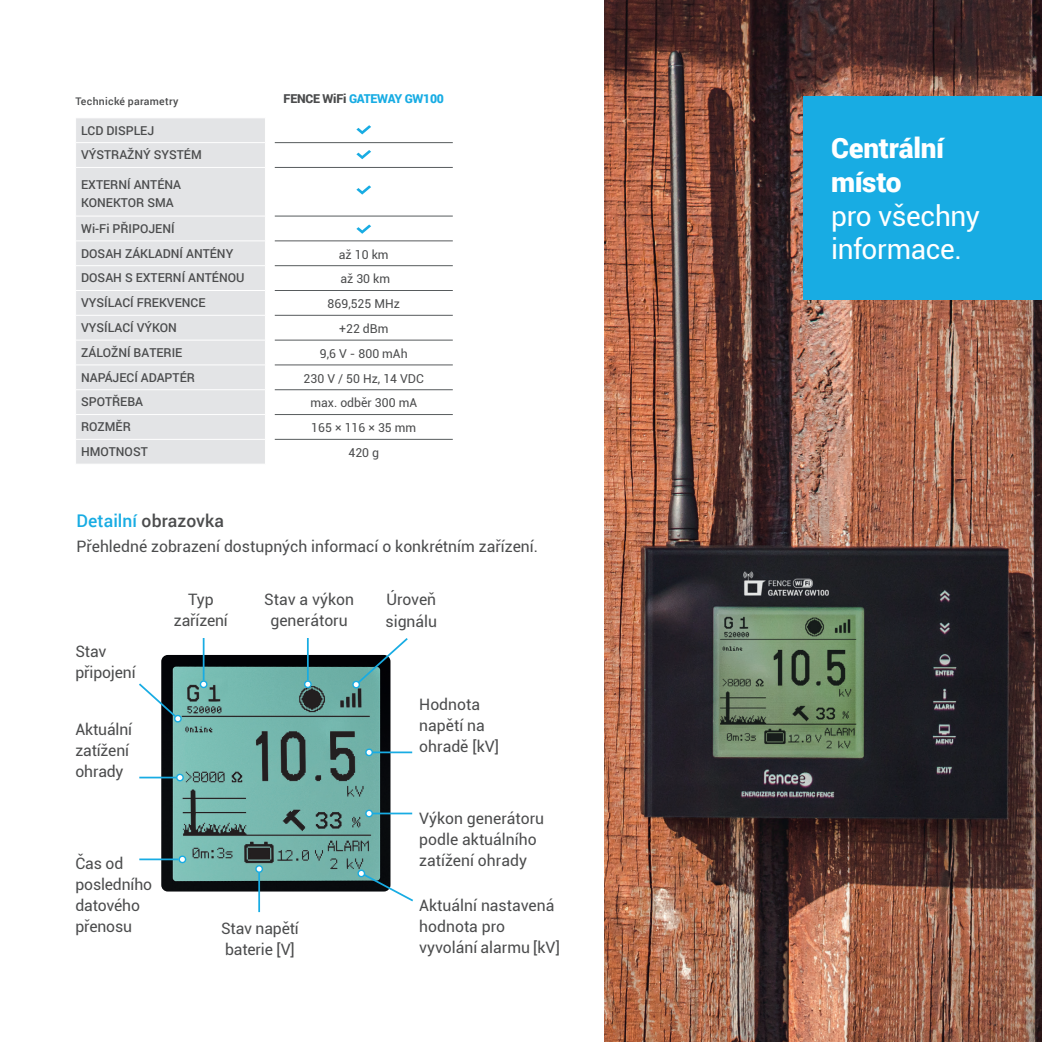
<style>
.page{position:relative;width:1042px;height:1042px;background:#fff}
.page>*{position:absolute;margin:0;border:0;box-sizing:border-box;transform-origin:0 0}
.t1{font:28px/33.6px "Roboto";letter-spacing:-.015em;color:#fff}
.t2{font:900 28px/33.6px "Roboto";letter-spacing:-.01em;color:#fff}
.t3{font:500 17.5px "Roboto";letter-spacing:.005em;color:#4b4c4d}
.t4{font:15.75px/21px "Roboto";color:#4b4c4d}
.t5{font:500 12.25px "Roboto";color:#4b4c4d}
.t6{font:12.25px "Roboto";color:#4b4c4d}
.t7{font:900 12.25px "Roboto";letter-spacing:-.02em;color:#18ace3}
.t8{font:500 10.5px "Roboto";letter-spacing:.025em;color:#4b4c4d}
.s1{color:#4b4c4d}
.s2{color:#18ace3}
</style>
<div class="page">
<img style="left:604px;top:0;width:438px;height:1042px">
<div style="left:76px;top:118px;width:189px;height:346px;background:#e3e4e6"></div>
<hr style="left:75px;top:142px;width:191px;height:1px;background:#fff">
<hr style="left:75px;top:167px;width:191px;height:1px;background:#fff">
<hr style="left:75px;top:216px;width:191px;height:1px;background:#fff">
<hr style="left:75px;top:241px;width:191px;height:1px;background:#fff">
<hr style="left:75px;top:265px;width:191px;height:1px;background:#fff">
<hr style="left:75px;top:290px;width:191px;height:1px;background:#fff">
<hr style="left:75px;top:315px;width:191px;height:1px;background:#fff">
<hr style="left:75px;top:340px;width:191px;height:1px;background:#fff">
<hr style="left:75px;top:365px;width:191px;height:1px;background:#fff">
<hr style="left:75px;top:389px;width:191px;height:1px;background:#fff">
<hr style="left:75px;top:414px;width:191px;height:1px;background:#fff">
<hr style="left:75px;top:439px;width:191px;height:1px;background:#fff">
<hr style="left:275px;top:389px;width:178px;height:1px;background:#575b5d">
<hr style="left:275px;top:414px;width:178px;height:1px;background:#575b5d">
<hr style="left:275px;top:439px;width:178px;height:1px;background:#575b5d">
<hr style="left:275px;top:167px;width:178px;height:1px;background:#575b5d">
<hr style="left:275px;top:216px;width:178px;height:1px;background:#575b5d">
<hr style="left:275px;top:241px;width:178px;height:1px;background:#575b5d">
<hr style="left:275px;top:265px;width:178px;height:1px;background:#575b5d">
<hr style="left:275px;top:290px;width:178px;height:1px;background:#575b5d">
<hr style="left:275px;top:315px;width:178px;height:1px;background:#575b5d">
<hr style="left:275px;top:340px;width:178px;height:1px;background:#575b5d">
<hr style="left:275px;top:365px;width:178px;height:1px;background:#575b5d">
<hr style="left:275px;top:142px;width:178px;height:1px;background:#575b5d">
<svg style="left:356px;top:125px;width:15px;height:9px"></svg>
<svg style="left:356px;top:150px;width:15px;height:9px"></svg>
<svg style="left:356px;top:185px;width:15px;height:10px"></svg>
<svg style="left:356px;top:224px;width:15px;height:10px"></svg>
<div style="left:804px;top:96px;width:238px;height:204px;background:#18ace3"></div>
<img style="left:161px;top:655px;width:229px;height:236px">
<svg style="left:304px;top:680px;width:8px;height:8px"></svg>
<svg style="left:305px;top:681px;width:5px;height:6px"></svg>
<hr style="left:307px;top:638px;width:2px;height:42px;background:#18ace3">
<svg style="left:365px;top:748px;width:8px;height:8px"></svg>
<svg style="left:366px;top:750px;width:6px;height:5px"></svg>
<hr style="left:373px;top:751px;width:39px;height:2px;background:#18ace3">
<svg style="left:352px;top:638px;width:56px;height:51px"></svg>
<svg style="left:365px;top:809px;width:8px;height:9px"></svg>
<svg style="left:366px;top:811px;width:6px;height:5px"></svg>
<hr style="left:373px;top:812px;width:39px;height:2px;background:#18ace3">
<svg style="left:199px;top:680px;width:9px;height:8px"></svg>
<svg style="left:201px;top:681px;width:5px;height:6px"></svg>
<hr style="left:203px;top:638px;width:1px;height:42px;background:#18ace3">
<svg style="left:176px;top:773px;width:8px;height:9px"></svg>
<svg style="left:177px;top:775px;width:6px;height:5px"></svg>
<hr style="left:139px;top:776px;width:37px;height:2px;background:#18ace3">
<svg style="left:357px;top:869px;width:56px;height:33px"></svg>
<svg style="left:255px;top:865px;width:8px;height:8px"></svg>
<svg style="left:256px;top:866px;width:6px;height:5px"></svg>
<hr style="left:258px;top:873px;width:2px;height:39px;background:#18ace3">
<svg style="left:178px;top:855px;width:9px;height:8px"></svg>
<svg style="left:180px;top:856px;width:5px;height:6px"></svg>
<hr style="left:139px;top:858px;width:39px;height:2px;background:#18ace3">
<svg style="left:139px;top:681px;width:43px;height:42px"></svg>
<p class="t8" style="left:75px;top:94px;width:105px">Technické parametry</p>
<p class="t7" style="left:283px;top:90px;width:162px"><span class="s1">FENCE WiFi</span> GATEWAY GW100</p>
<p class="t5" style="left:81px;top:122px;width:75px">LCD DISPLEJ</p>
<p class="t5" style="left:81px;top:146px;width:122px">VÝSTRAŽNÝ SYSTÉM</p>
<p class="t5" style="left:81px;top:176px;width:101px">EXTERNÍ ANTÉNA</p>
<p class="t5" style="left:81px;top:194px;width:94px">KONEKTOR SMA</p>
<p class="t5" style="left:81px;top:220px;width:95px">Wi-Fi PŘIPOJENÍ</p>
<p class="t5" style="left:81px;top:245px;width:154px">DOSAH ZÁKLADNÍ ANTÉNY</p>
<p class="t6" style="left:339px;top:246px;width:51px">až 10 km</p>
<p class="t5" style="left:81px;top:269px;width:165px">DOSAH S EXTERNÍ ANTÉNOU</p>
<p class="t6" style="left:340px;top:270px;width:51px">až 30 km</p>
<p class="t5" style="left:81px;top:294px;width:126px">VYSÍLACÍ FREKVENCE</p>
<p class="t6" style="left:328px;top:295px;width:74px">869,525 MHz</p>
<p class="t5" style="left:81px;top:319px;width:97px">VYSÍLACÍ VÝKON</p>
<p class="t6" style="left:339px;top:320px;width:51px">+22 dBm</p>
<p class="t5" style="left:81px;top:344px;width:103px">ZÁLOŽNÍ BATERIE</p>
<p class="t6" style="left:320px;top:345px;width:89px">9,6 V - 800 mAh</p>
<p class="t5" style="left:81px;top:369px;width:115px">NAPÁJECÍ ADAPTÉR</p>
<p class="t6" style="left:304px;top:370px;width:122px">230 V / 50 Hz, 14 VDC</p>
<p class="t5" style="left:81px;top:393px;width:63px">SPOTŘEBA</p>
<p class="t6" style="left:310px;top:394px;width:108px">max. odběr 300 mA</p>
<p class="t5" style="left:81px;top:418px;width:51px">ROZMĚR</p>
<p class="t6" style="left:311px;top:419px;width:106px">165 × 116 × 35 mm</p>
<p class="t5" style="left:81px;top:443px;width:68px">HMOTNOST</p>
<p class="t6" style="left:348px;top:444px;width:32px">420 g</p>
<p class="t3" style="left:76px;top:508px;width:149px"><span class="s2">Detailní</span> obrazovka</p>
<p class="t4" style="left:76px;top:535px;width:463px">Přehledné zobrazení dostupných informací o konkrétním zařízení.</p>
<p class="t4" style="left:75px;top:640px;width:32px">Stav</p>
<p class="t4" style="left:75px;top:661px;width:62px">připojení</p>
<p class="t4" style="left:75px;top:718px;width:58px">Aktuální</p>
<p class="t4" style="left:75px;top:739px;width:55px">zatížení</p>
<p class="t4" style="left:75px;top:760px;width:50px">ohrady</p>
<p class="t4" style="left:188px;top:588px;width:27px">Typ</p>
<p class="t4" style="left:174px;top:609px;width:55px">zařízení</p>
<p class="t4" style="left:264px;top:588px;width:91px">Stav a výkon</p>
<p class="t4" style="left:270px;top:609px;width:79px">generátoru</p>
<p class="t4" style="left:75px;top:852px;width:49px">Čas od</p>
<p class="t4" style="left:75px;top:873px;width:78px">posledního</p>
<p class="t4" style="left:75px;top:894px;width:66px">datového</p>
<p class="t4" style="left:75px;top:915px;width:58px">přenosu</p>
<p class="t4" style="left:221px;top:917px;width:79px">Stav napětí</p>
<p class="t4" style="left:225px;top:938px;width:71px">baterie [V]</p>
<p class="t4" style="left:386px;top:588px;width:51px">Úroveň</p>
<p class="t4" style="left:385px;top:611px;width:53px">signálu</p>
<p class="t4" style="left:419px;top:694px;width:62px">Hodnota</p>
<p class="t4" style="left:419px;top:715px;width:81px">napětí na ohradě [kV]</p>
<p class="t4" style="left:419px;top:807px;width:126px">Výkon generátoru podle aktuálního zatížení ohrady</p>
<p class="t4" style="left:419px;top:895px;width:137px">Aktuální nastavená</p>
<p class="t4" style="left:419px;top:916px;width:87px">hodnota pro</p>
<p class="t4" style="left:419px;top:937px;width:142px">vyvolání alarmu [kV]</p>
<p class="t2" style="left:831px;top:130px;width:114px">Centrální místo</p>
<p class="t1" style="left:831px;top:198px;width:150px">pro všechny informace.</p>
</div>
